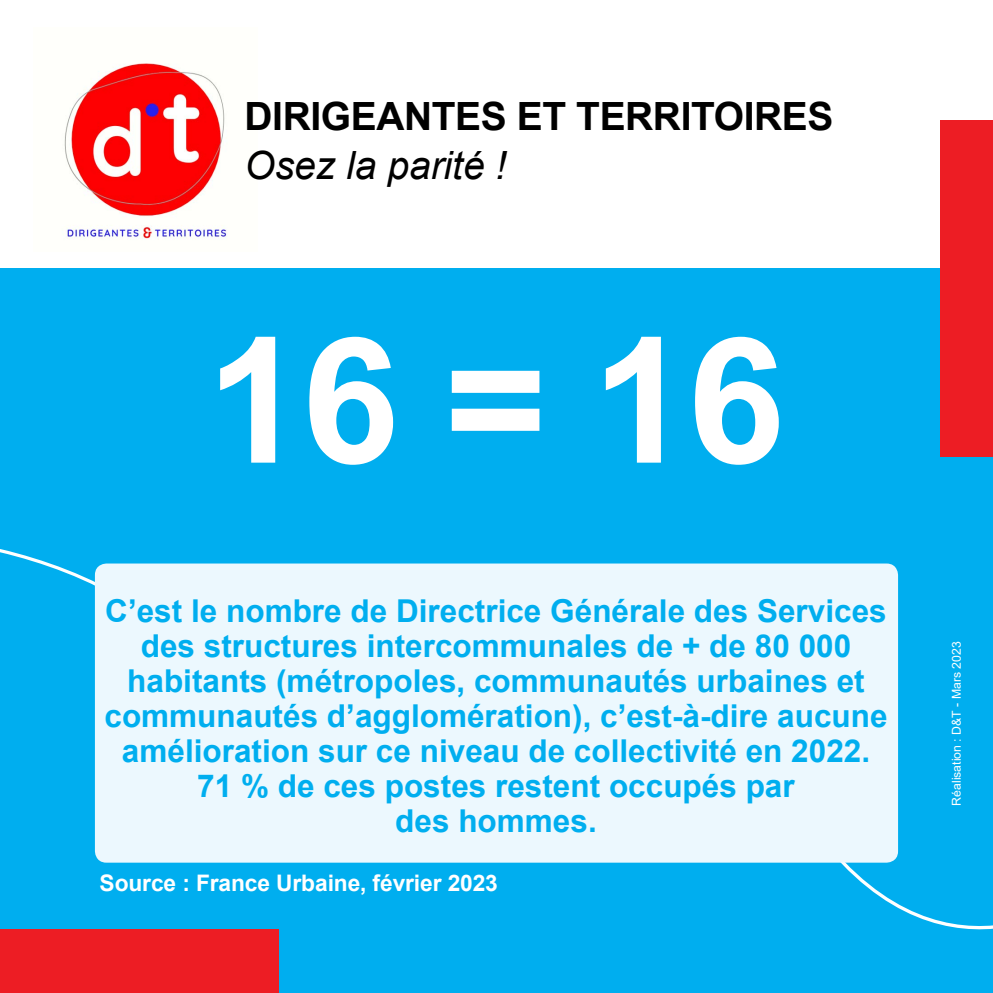
<style>
.page{position:relative;width:993px;height:993px;background:#fff}
.page>*{position:absolute;margin:0;border:0;box-sizing:border-box;transform-origin:0 0}
.t1{font:700 175px "Arial";color:#fff}
.t2{font:700 38.85px "Arial";letter-spacing:-.01em;color:#000}
.t3{font:italic 38.85px "Arial";color:#000}
.t4{font:700 31.5px/35px "Arial";color:#00aeef;text-align:center}
.t5{font:700 22.75px "Arial";letter-spacing:-.005em;color:#fff}
.t6{font:12.25px "Arial";color:#fff}
</style>
<div class="page">
<div style="left:0;top:268px;width:992px;height:724px;background:#00aeef"></div>
<div style="left:939px;top:120px;width:53px;height:337px;background:#ed1d24"></div>
<img style="left:64px;top:63px;width:163px;height:177px">
<svg style="left:0;top:549px;width:97px;height:239px"></svg>
<svg style="left:800px;top:811px;width:192px;height:119px"></svg>
<div style="left:95px;top:563px;width:802px;height:299px;background:#ecf8fe;border-radius:11px"></div>
<div style="left:0;top:929px;width:279px;height:63px;background:#ed1d24"></div>
<p class="t2" style="left:244px;top:89px;width:590px">DIRIGEANTES ET TERRITOIRES</p>
<p class="t3" style="left:244px;top:140px;width:263px">Osez la parité !</p>
<h1 class="t1" style="left:206px;top:277px;width:580px">16 = 16</h1>
<p class="t4" style="left:104px;top:593px;width:784px">C’est le nombre de Directrice Générale des Services des structures intercommunales de + de 80 000 habitants (métropoles, communautés urbaines et communautés d’agglomération), c’est-à-dire aucune amélioration sur ce niveau de collectivité en 2022.<br>71 % de ces postes restent occupés par<br>des hommes.</p>
<p class="t5" style="left:100px;top:867px;width:399px">Source : France Urbaine, février 2023</p>
<p class="t6" style="left:947px;top:805px;width:165px;rotate:-90deg">Réalisation : D&amp;T - Mars 2023</p>
</div>
